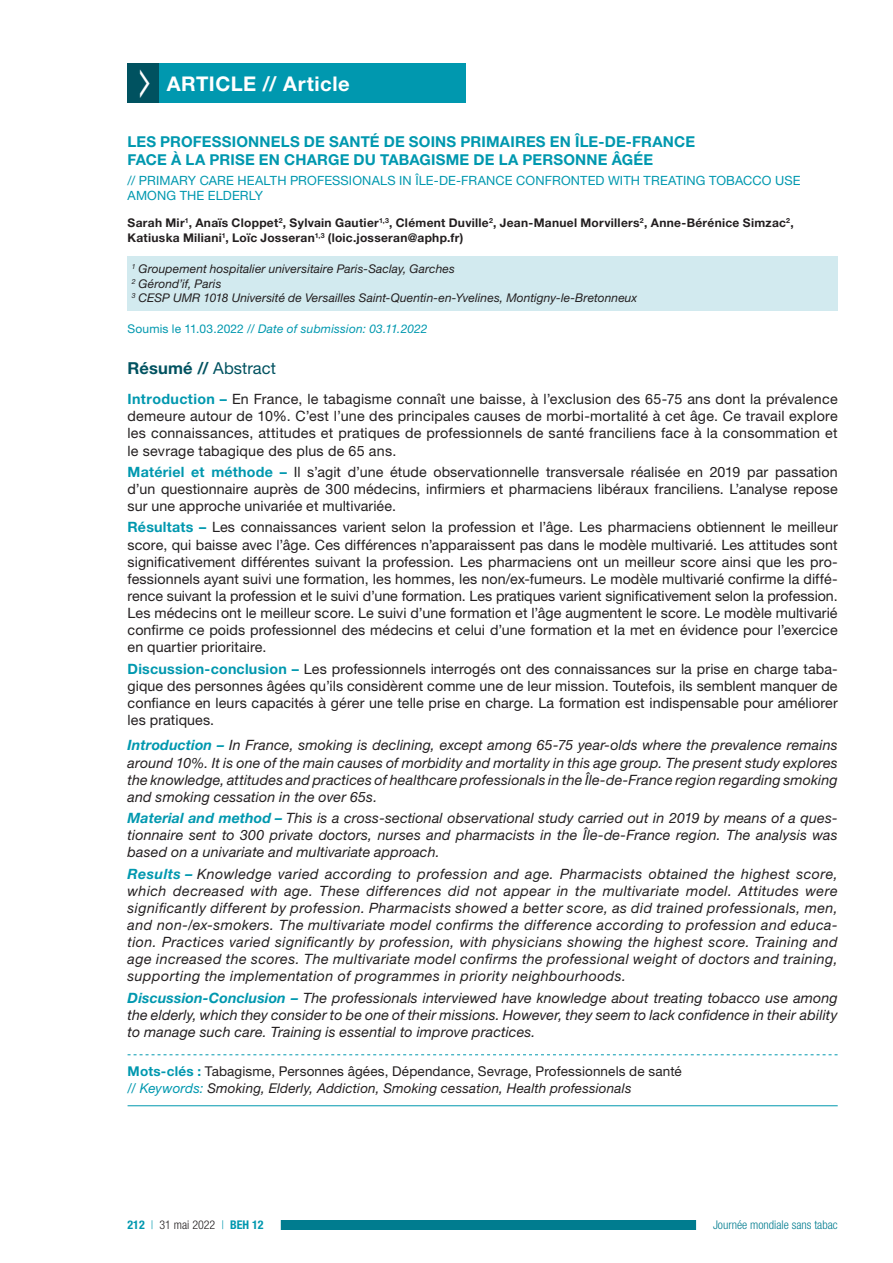
<style>
.page{position:relative;width:893px;height:1263px;background:#fff}
.page>*{position:absolute;margin:0;border:0;box-sizing:border-box;transform-origin:0 0}
.t1{font:700 20.25px "Helvetica Neue LT Std";letter-spacing:.025em;color:#fff}
.t2{font:700 16.5px "Helvetica Neue LT Std";letter-spacing:.01em;color:#005260}
.t3{font:700 15px/18px "Helvetica Neue LT Std";letter-spacing:.01em;color:#0098af}
.t4{font:14.25px/17.1px "Helvetica Neue LT Std";letter-spacing:.005em;color:#231f20;text-align:justify}
.t5{font:italic 14.25px/17.1px "Helvetica Neue LT Std";letter-spacing:.015em;color:#231f20;text-align:justify}
.t6{font:13.5px/16.2px "Helvetica Neue LT Std";letter-spacing:.01em;color:#231f20}
.t7{font:12.75px/15.3px "Helvetica Neue LT Std";letter-spacing:.01em;color:#0098af}
.t8{font:700 12px/14.4px "Helvetica Neue LT Std";letter-spacing:.025em;color:#231f20}
.t9{font:italic 12px/14.4px "Helvetica Neue LT Std";letter-spacing:.005em;color:#231f20}
.t10{font:italic 12px "Helvetica Neue LT Std";letter-spacing:.015em;color:#0098af}
.t11{font:300 condensed 12px "Helvetica Neue LT Std";color:#007c8f}
.t12{font:300 condensed 12px "Helvetica Neue LT Std";color:#231f20}
.s1{font-style:normal}
.s2{font-weight:400}
.s3{font-weight:700;color:#0098af}
.s4{font-style:italic;color:#0098af}
.s5{font-style:italic}
.s6{color:#0098af}
</style>
<div class="page">
<div style="left:242px;top:1221px;width:596px;height:9px;background:#007c8f"></div>
<div style="left:110px;top:1219px;width:171px;height:12px;background:#fff"></div>
<div style="left:696px;top:1218px;width:159px;height:13px;background:#fff"></div>
<div style="left:159px;top:64px;width:307px;height:39px;background:#0098af"></div>
<div style="left:128px;top:256px;width:710px;height:54px;background:#d2eaef"></div>
<svg style="left:128px;top:1054px;width:710px;height:1px"></svg>
<hr style="left:128px;top:1105px;width:710px;height:1px;background:#0098af">
<div style="left:128px;top:64px;width:31px;height:39px;background:#005260"></div>
<h1 class="t1" style="left:167px;top:71px;width:184px">ARTICLE // Article</h1>
<p class="t3" style="left:128px;top:133px;width:569px">LES PROFESSIONNELS DE SANTÉ DE SOINS PRIMAIRES EN ÎLE-DE-FRANCE<br>FACE À LA PRISE EN CHARGE DU TABAGISME DE LA PERSONNE ÂGÉE</p>
<p class="t7" style="left:128px;top:172px;width:674px">// PRIMARY CARE HEALTH PROFESSIONALS IN ÎLE-DE-FRANCE CONFRONTED WITH TREATING TOBACCO USE<br>AMONG THE ELDERLY</p>
<p class="t8" style="left:128px;top:216px;width:668px">Sarah Mir<sup>1</sup>, Anaïs Cloppet<sup>2</sup>, Sylvain Gautier<sup>1,3</sup>, Clément Duville<sup>2</sup>, Jean-Manuel Morvillers<sup>2</sup>, Anne-Bérénice Simzac<sup>2</sup>,<br>Katiuska Miliani<sup>1</sup>, Loïc Josseran<sup>1,3</sup> (loic.josseran@aphp.fr)</p>
<p class="t9" style="left:132px;top:261px;width:507px"><sup>1</sup> Groupement hospitalier universitaire Paris-Saclay, Garches<br><sup>2</sup> Gérond’if, Paris<br><sup>3</sup> CESP UMR 1018 Université de Versailles Saint-Quentin-en-Yvelines, Montigny-le-Bretonneux</p>
<p class="t10" style="left:128px;top:322px;width:302px"><span class="s1">Soumis le 11.03.2022 //</span> Date of submission: 03.11.2022</p>
<p class="t2" style="left:128px;top:358px;width:150px">Résumé // <span class="s2">Abstract</span></p>
<p class="t4" style="left:128px;top:390px;width:712px"><span class="s3">Introduction –</span> En France, le tabagisme connaît une baisse, à l’exclusion des 65-75 ans dont la prévalence demeure autour de 10%. C’est l’une des principales causes de morbi-mortalité à cet âge. Ce travail explore les connaissances, attitudes et pratiques de professionnels de santé franciliens face à la consommation et le sevrage tabagique des plus de 65 ans.</p>
<p class="t4" style="left:128px;top:463px;width:712px"><span class="s3">Matériel et méthode –</span> Il s’agit d’une étude observationnelle transversale réalisée en 2019 par passation d’un questionnaire auprès de 300 médecins, infirmiers et pharmaciens libéraux franciliens. L’analyse repose sur une approche univariée et multivariée.</p>
<p class="t4" style="left:128px;top:519px;width:712px;text-align:left"><span class="s3">Résultats –</span> Les connaissances varient selon la profession et l’âge. Les pharmaciens obtiennent le meilleur score, qui baisse avec l’âge. Ces différences n’apparaissent pas dans le modèle multivarié. Les attitudes sont significativement différentes suivant la profession. Les pharmaciens ont un meilleur score ainsi que les pro-- fessionnels ayant suivi une formation, les hommes, les non/ex-fumeurs. Le modèle multivarié confirme la diffé&shy;rence suivant la profession et le suivi d’une formation. Les pratiques varient significativement selon la profession.<br>Les médecins ont le meilleur score. Le suivi d’une formation et l’âge augmentent le score. Le modèle multivarié confirme ce poids professionnel des médecins et celui d’une formation et la met en évidence pour l’exercice en quartier prioritaire.</p>
<p class="t4" style="left:128px;top:660px;width:712px"><span class="s3">Discussion-conclusion –</span> Les professionnels interrogés ont des connaissances sur la prise en charge taba&shy;gique des personnes âgées qu’ils considèrent comme une de leur mission. Toutefois, ils semblent manquer de confiance en leurs capacités à gérer une telle prise en charge. La formation est indispensable pour améliorer les pratiques.</p>
<p class="t5" style="left:128px;top:737px;width:712px"><span class="s3">Introduction –</span> In France, smoking is declining, except among 65-75 year-olds where the prevalence remains around 10%. It is one of the main causes of morbidity and mortality in this age group. The present study explores the knowledge, attitudes and practices of healthcare professionals in the Île-de-France region regarding smoking and smoking cessation in the over 65s.</p>
<p class="t5" style="left:128px;top:809px;width:712px"><span class="s3">Material and method –</span> This is a cross-sectional observational study carried out in 2019 by means of a ques&shy;tionnaire sent to 300 private doctors, nurses and pharmacists in the Île-de-France region. The analysis was based on a univariate and multivariate approach.</p>
<p class="t5" style="left:128px;top:865px;width:712px"><span class="s3">Results –</span> Knowledge varied according to profession and age. Pharmacists obtained the highest score, which decreased with age. These differences did not appear in the multivariate model. Attitudes were significantly different by profession. Pharmacists showed a better score, as did trained professionals, men, and non-/ex-smokers. The multivariate model confirms the difference according to profession and educa&shy;tion. Practices varied significantly by profession, with physicians showing the highest score. Training and age increased the scores. The multivariate model confirms the professional weight of doctors and training, supporting the implementation of programmes in priority neighbourhoods.</p>
<p class="t5" style="left:128px;top:989px;width:712px"><span class="s3">Discussion-Conclusion –</span> The professionals interviewed have knowledge about treating tobacco use among the elderly, which they consider to be one of their missions. However, they seem to lack confidence in their ability to manage such care. Training is essential to improve practices.</p>
<p class="t6" style="left:128px;top:1063px;width:556px"><span class="s3">Mots-clés :</span> Tabagisme, Personnes âgées, Dépendance, Sevrage, Professionnels de santé <span class="s4">// Keywords:</span> <span class="s5">Smoking, Elderly, Addiction, Smoking cessation, Health professionals</span></p>
<p class="t12" style="left:128px;top:1218px;width:137px"><span class="s3">212</span> <span class="s6">|</span> 31 mai 2022 <span class="s6">|</span> <span class="s3">BEH 12</span></p>
<p class="t11" style="left:713px;top:1218px;width:126px">Journée mondiale sans tabac</p>
</div>
